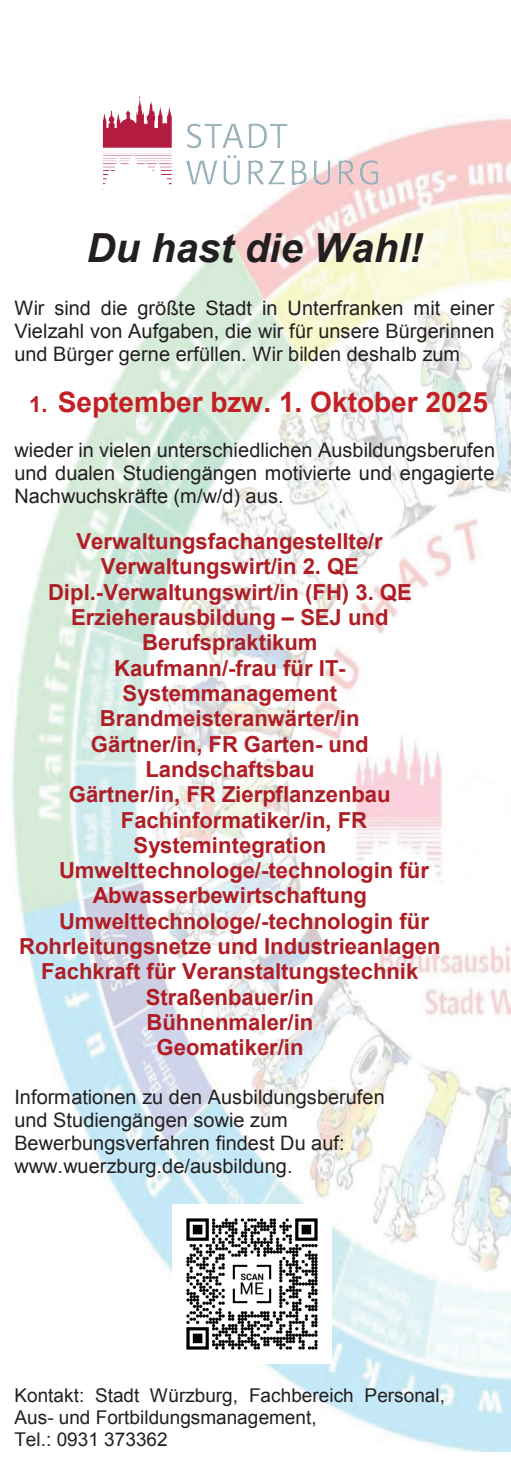
<style>
.page{position:relative;width:511px;height:1475px;background:#fff}
.page>*{position:absolute;margin:0;border:0;box-sizing:border-box;transform-origin:0 0}
.t1{font:italic 700 40px "Arial";color:#231f20}
.t2{font:700 28px "Arial";color:#c22025}
.t3{font:700 22px "Arial";color:#af1e25}
.t4{font:20px/23px "Arial";color:#231f20;text-align:justify}
.t5{font:19px/21.8px "Arial";color:#231f20}
.s1{font-size:22px}
</style>
<div class="page">
<img style="left:12px;top:114px;width:498px;height:1337px">
<img style="left:172px;top:1203px;width:159px;height:159px">
<img style="left:87px;top:96px;width:306px;height:108px">
<h1 class="t1" style="left:86px;top:222px;width:337px">Du hast die Wahl!</h1>
<p class="t4" style="left:14px;top:296px;width:481px">Wir sind die größte Stadt in Unterfranken mit einer Vielzahl von Aufgaben, die wir für unsere Bürgerinnen und Bürger gerne erfüllen. Wir bilden deshalb zum</p>
<p class="t2" style="left:29px;top:383px;width:460px"><span class="s1">1.</span> September bzw. 1. Oktober 2025</p>
<p class="t4" style="left:14px;top:439px;width:481px">wieder in vielen unterschiedlichen Ausbildungsberufen und dualen Studiengängen motivierte und engagierte Nachwuchskräfte (m/w/d) aus.</p>
<p class="t3" style="left:77px;top:527px;width:307px">Verwaltungsfachangestellte/r</p>
<p class="t3" style="left:101px;top:552px;width:259px">Verwaltungswirt/in 2. QE</p>
<p class="t3" style="left:48px;top:577px;width:365px">Dipl.-Verwaltungswirt/in (FH) 3. QE</p>
<p class="t3" style="left:71px;top:602px;width:318px">Erzieherausbildung – SEJ und</p>
<p class="t3" style="left:142px;top:628px;width:177px">Berufspraktikum</p>
<p class="t3" style="left:114px;top:653px;width:233px">Kaufmann/-frau für IT-</p>
<p class="t3" style="left:122px;top:678px;width:216px">Systemmanagement</p>
<p class="t3" style="left:100px;top:703px;width:261px">Brandmeisteranwärter/in</p>
<p class="t3" style="left:91px;top:729px;width:279px">Gärtner/in, FR Garten- und</p>
<p class="t3" style="left:145px;top:754px;width:171px">Landschaftsbau</p>
<p class="t3" style="left:69px;top:780px;width:323px">Gärtner/in, FR Zierpflanzenbau</p>
<p class="t3" style="left:121px;top:805px;width:247px">Fachinformatiker/in, FR</p>
<p class="t3" style="left:133px;top:830px;width:194px">Systemintegration</p>
<p class="t3" style="left:59px;top:855px;width:371px">Umwelttechnologe/-technologin für</p>
<p class="t3" style="left:93px;top:881px;width:275px">Abwasserbewirtschaftung</p>
<p class="t3" style="left:59px;top:906px;width:371px">Umwelttechnologe/-technologin für</p>
<p class="t3" style="left:19px;top:931px;width:422px">Rohrleitungsnetze und Industrieanlagen</p>
<p class="t3" style="left:41px;top:956px;width:378px">Fachkraft für Veranstaltungstechnik</p>
<p class="t3" style="left:146px;top:982px;width:169px">Straßenbauer/in</p>
<p class="t3" style="left:146px;top:1007px;width:168px">Bühnenmaler/in</p>
<p class="t3" style="left:156px;top:1033px;width:148px">Geomatiker/in</p>
<p class="t4" style="left:14px;top:1085px;width:371px;text-align:left">Informationen zu den Ausbildungsberufen und Studiengängen sowie zum Bewerbungsverfahren findest Du auf: www.wuerzburg.de/ausbildung.</p>
<p class="t5" style="left:14px;top:1384px;width:432px">Kontakt: Stadt Würzburg, Fachbereich Personal,<br>Aus- und Fortbildungsmanagement,<br>Tel.: 0931 373362</p>
</div>
